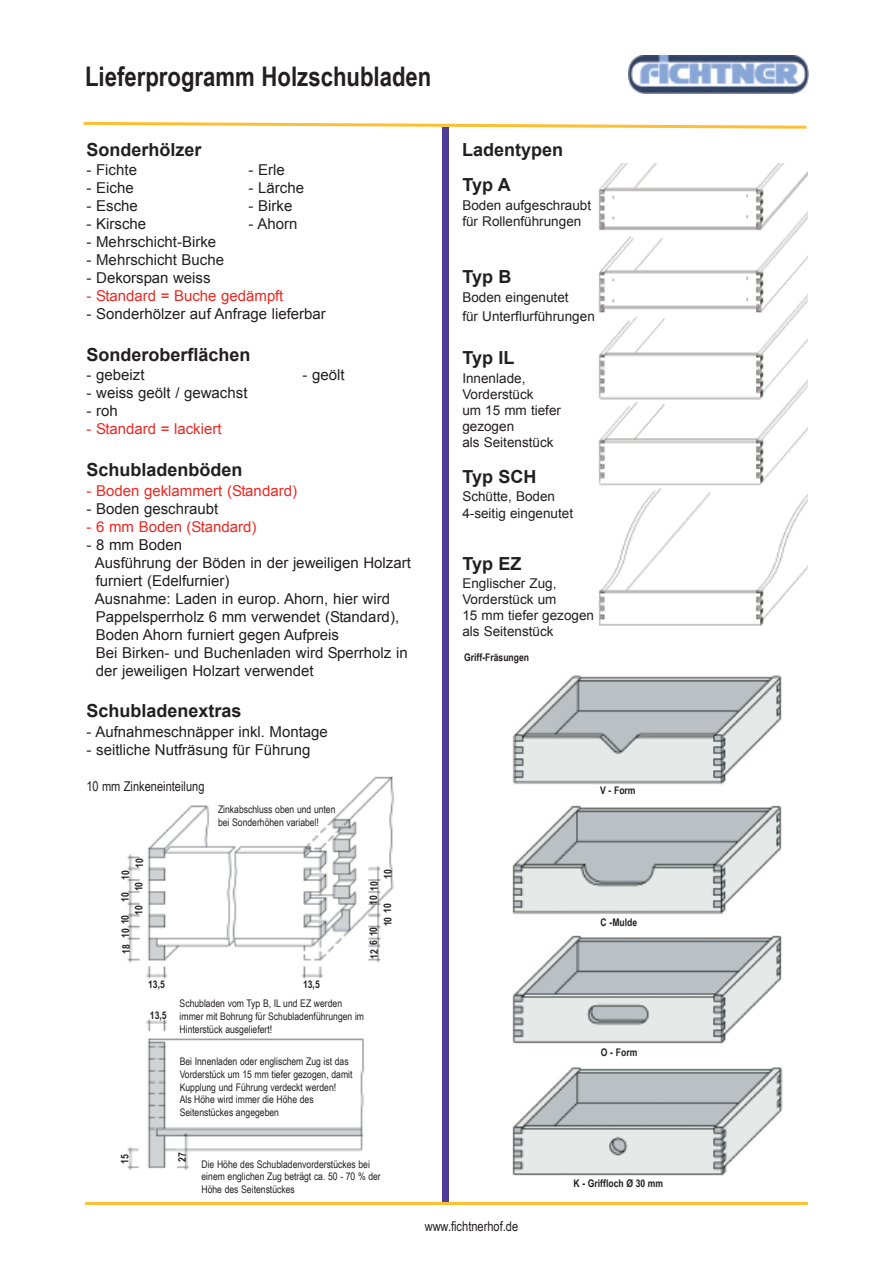
<style>
.page{position:relative;width:893px;height:1263px;background:#fff}
.page>*{position:absolute;margin:0;border:0;box-sizing:border-box;transform-origin:0 0}
.t1{font:700 27px "Arial Narrow";color:#231f20}
.t2{font:700 18px "Arial";color:#231f20}
.t3{font:15px/18px "Arial";color:#231f20}
.t4{font:15px "Arial";color:#ea2924}
.t5{font:13.5px/16.2px "Arial";color:#231f20}
.t6{font:13.5px "Arial Narrow";color:#231f20}
.t7{font:10.5px/12.6px "Arial Narrow";color:#231f20}
.t8{font:700 10.5px/13.8px "Arial Narrow";color:#231f20}
</style>
<div class="page">
<div style="left:442px;top:127px;width:7px;height:1076px;background:#4d3c98"></div>
<svg style="left:83px;top:121px;width:724px;height:8px"></svg>
<img style="left:598px;top:163px;width:210px;height:463px">
<hr style="left:85px;top:1202px;width:723px;height:3px;background:#febf32">
<div style="left:585px;top:36px;width:271px;height:86px;background:#fff"></div>
<img style="left:629px;top:55px;width:179px;height:39px">
<img style="left:512px;top:675px;width:270px;height:110px">
<img style="left:512px;top:805px;width:270px;height:110px">
<img style="left:512px;top:935px;width:270px;height:109px">
<img style="left:512px;top:1067px;width:271px;height:109px">
<img style="left:127px;top:776px;width:267px;height:395px">
<div style="left:85px;top:780px;width:124px;height:16px;background:#fff"></div>
<h1 class="t1" style="left:85px;top:61px;width:348px">Lieferprogramm Holzschubladen</h1>
<p class="t2" style="left:87px;top:139px;width:117px">Sonderhölzer</p>
<p class="t3" style="left:87px;top:161px;width:52px">- Fichte</p>
<p class="t3" style="left:249px;top:161px;width:38px">- Erle</p>
<p class="t3" style="left:87px;top:179px;width:49px">- Eiche</p>
<p class="t3" style="left:249px;top:179px;width:57px">- Lärche</p>
<p class="t3" style="left:87px;top:197px;width:53px">- Esche</p>
<p class="t3" style="left:249px;top:197px;width:45px">- Birke</p>
<p class="t3" style="left:87px;top:215px;width:61px">- Kirsche</p>
<p class="t3" style="left:249px;top:215px;width:50px">- Ahorn</p>
<p class="t3" style="left:87px;top:233px;width:131px">- Mehrschicht-Birke</p>
<p class="t3" style="left:87px;top:251px;width:139px">- Mehrschicht Buche</p>
<p class="t3" style="left:87px;top:269px;width:125px">- Dekorspan weiss</p>
<p class="t4" style="left:87px;top:288px;width:198px">- Standard = Buche gedämpft</p>
<p class="t3" style="left:87px;top:305px;width:241px">- Sonderhölzer auf Anfrage lieferbar</p>
<p class="t2" style="left:87px;top:345px;width:166px">Sonderoberflächen</p>
<p class="t3" style="left:87px;top:366px;width:59px">- gebeizt</p>
<p class="t3" style="left:303px;top:366px;width:44px">- geölt</p>
<p class="t3" style="left:87px;top:384px;width:162px">- weiss geölt / gewachst</p>
<p class="t3" style="left:87px;top:402px;width:33px">- roh</p>
<p class="t4" style="left:87px;top:421px;width:136px">- Standard = lackiert</p>
<p class="t2" style="left:87px;top:460px;width:158px">Schubladenböden</p>
<p class="t4" style="left:87px;top:482px;width:212px">- Boden geklammert (Standard)</p>
<p class="t3" style="left:87px;top:499px;width:133px">- Boden geschraubt</p>
<p class="t4" style="left:87px;top:518px;width:171px">- 6 mm Boden (Standard)</p>
<p class="t3" style="left:95px;top:535px;width:318px;text-indent:-8px">- 8 mm Boden<br>Ausführung der Böden in der jeweiligen Holzart furniert (Edelfurnier)<br>Ausnahme: Laden in europ. Ahorn, hier wird Pappelsperrholz 6 mm verwendet (Standard), Boden Ahorn furniert gegen Aufpreis<br>Bei Birken- und Buchenladen wird Sperrholz in der jeweiligen Holzart verwendet</p>
<p class="t2" style="left:87px;top:701px;width:157px">Schubladenextras</p>
<p class="t3" style="left:87px;top:723px;width:243px">- Aufnahmeschnäpper inkl. Montage</p>
<p class="t3" style="left:87px;top:741px;width:226px">- seitliche Nutfräsung für Führung</p>
<p class="t6" style="left:86px;top:779px;width:120px">10 mm Zinkeneinteilung</p>
<p class="t8" style="left:133px;top:868px;width:11px;rotate:-90deg">10</p>
<p class="t8" style="left:118px;top:880px;width:11px;rotate:-90deg">10</p>
<p class="t8" style="left:118px;top:902px;width:11px;rotate:-90deg">10</p>
<p class="t8" style="left:132px;top:891px;width:11px;rotate:-90deg">10</p>
<p class="t8" style="left:132px;top:915px;width:11px;rotate:-90deg">10</p>
<p class="t8" style="left:118px;top:938px;width:25px;rotate:-90deg">10 10</p>
<p class="t8" style="left:119px;top:954px;width:11px;rotate:-90deg">18</p>
<p class="t7" style="left:218px;top:803px;width:119px">Zinkabschluss oben und unten bei Sonderhöhen variabel!</p>
<p class="t8" style="left:381px;top:879px;width:11px;rotate:-90deg">10</p>
<p class="t8" style="left:367px;top:926px;width:47px;text-indent:22px;rotate:-90deg">10 10<br>10 10</p>
<p class="t8" style="left:366px;top:959px;width:33px;rotate:-90deg">12 6 10</p>
<p class="t8" style="left:148px;top:977px;width:18px">13,5</p>
<p class="t8" style="left:150px;top:1008px;width:18px">13,5</p>
<p class="t8" style="left:303px;top:977px;width:18px">13,5</p>
<p class="t7" style="left:180px;top:997px;width:186px">Schubladen vom Typ B, IL und EZ werden immer mit Bohrung für Schubladenführungen im<br>Hinterstück ausgeliefert!</p>
<p class="t7" style="left:180px;top:1055px;width:174px">Bei Innenladen oder englischem Zug ist das Vorderstück um 15 mm tiefer gezogen, damit Kupplung und Führung verdeckt werden!<br>Als Höhe wird immer die Höhe des Seitenstückes angegeben</p>
<p class="t8" style="left:118px;top:1164px;width:11px;rotate:-90deg">15</p>
<p class="t8" style="left:175px;top:1162px;width:11px;rotate:-90deg">27</p>
<p class="t7" style="left:201px;top:1157px;width:181px">Die Höhe des Schubladenvorderstückes bei einem englichen Zug beträgt ca. 50 - 70 % der<br>Höhe des Seitenstückes</p>
<p class="t2" style="left:462px;top:140px;width:103px">Ladentypen</p>
<p class="t2" style="left:462px;top:175px;width:50px">Typ A</p>
<p class="t5" style="left:462px;top:197px;width:130px">Boden aufgeschraubt für Rollenführungen</p>
<p class="t2" style="left:462px;top:267px;width:51px">Typ B</p>
<p class="t5" style="left:462px;top:287px;width:134px;line-height:19.5px">Boden eingenutet<br>für Unterflurführungen</p>
<p class="t2" style="left:462px;top:348px;width:54px">Typ IL</p>
<p class="t5" style="left:462px;top:370px;width:100px">Innenlade,<br>Vorderstück<br>um 15 mm tiefer gezogen<br>als Seitenstück</p>
<p class="t2" style="left:462px;top:467px;width:76px">Typ SCH</p>
<p class="t5" style="left:462px;top:489px;width:112px">Schütte, Boden<br>4-seitig eingenutet</p>
<p class="t2" style="left:462px;top:553px;width:61px">Typ EZ</p>
<p class="t5" style="left:462px;top:575px;width:133px">Englischer Zug,<br>Vorderstück um<br>15 mm tiefer gezogen als Seitenstück</p>
<p class="t8" style="left:464px;top:650px;width:67px">Griff-Fräsungen</p>
<p class="t8" style="left:600px;top:783px;width:37px">V - Form</p>
<p class="t8" style="left:601px;top:915px;width:38px">C -Mulde</p>
<p class="t8" style="left:601px;top:1045px;width:38px">O - Form</p>
<p class="t8" style="left:573px;top:1176px;width:91px">K - Griffloch Ø 30 mm</p>
<p class="t6" style="left:425px;top:1219px;width:95px">www.fichtnerhof.de</p>
</div>
